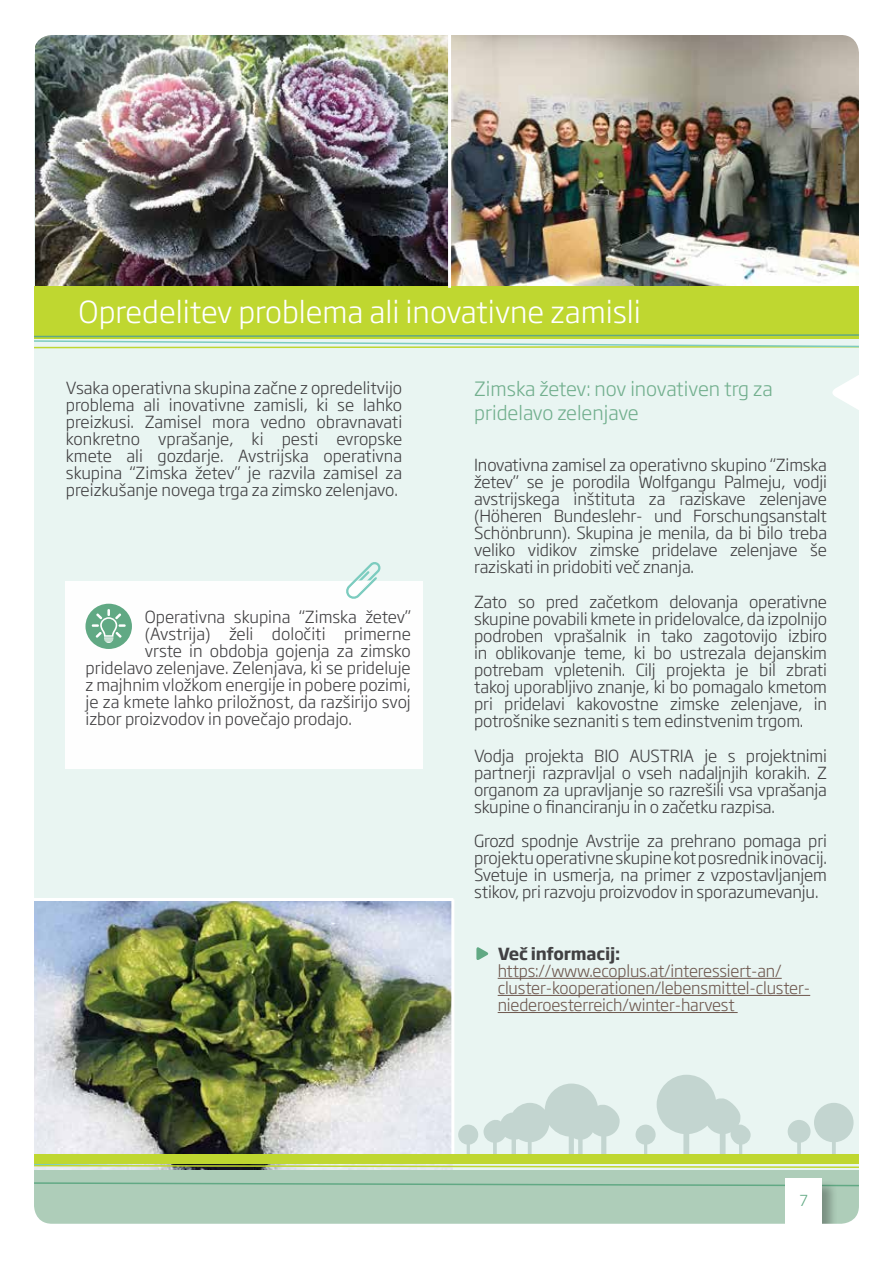
<style>
.page{position:relative;width:893px;height:1263px;background:#fff}
.page>*{position:absolute;margin:0;border:0;box-sizing:border-box;transform-origin:0 0}
.t1{font:300 30px "Soho Gothic Pro";color:#fff}
.t2{font:300 19.5px/23.4px "Soho Gothic Pro";color:#72af8e}
.t3{font:300 16.5px/17.1px "Soho Gothic Pro";letter-spacing:-.01em;color:#414042;text-align:justify}
.t4{font:300 16.5px/17.1px "Soho Gothic Pro";letter-spacing:-.01em;color:#6e584f}
.t5{font:700 16.5px "Soho Gothic Pro";letter-spacing:-.01em;color:#414042}
.t6{font:300 15px "Soho Gothic Pro";color:#61a984}
</style>
<div class="page">
<img style="left:34px;top:35px;width:825px;height:1189px">
<h1 class="t1" style="left:79px;top:289px;width:564px">Opredelitev problema ali inovativne zamisli</h1>
<p class="t3" style="left:66px;top:378px;width:338px">Vsaka operativna skupina začne z opredelitvijo problema ali inovativne zamisli, ki se lahko preizkusi. Zamisel mora vedno obravnavati konkretno vprašanje, ki pesti evropske kmete ali gozdarje. Avstrijska operativna skupina “Zimska žetev” je razvila zamisel za preizkušanje novega trga za zimsko zelenjavo.</p>
<p class="t3" style="left:145px;top:607px;width:268px">Operativna skupina “Zimska žetev”</p>
<p class="t3" style="left:145px;top:624px;width:268px">(Avstrija) želi določiti primerne</p>
<p class="t3" style="left:145px;top:641px;width:268px">vrste in obdobja gojenja za zimsko</p>
<p class="t3" style="left:85px;top:658px;width:327px">pridelavo zelenjave. Zelenjava, ki se prideluje</p>
<p class="t3" style="left:85px;top:676px;width:327px">z majhnim vložkom energije in pobere pozimi,</p>
<p class="t3" style="left:85px;top:693px;width:327px">je za kmete lahko priložnost, da razširijo svoj</p>
<p class="t3" style="left:85px;top:710px;width:268px">izbor proizvodov in povečajo prodajo.</p>
<p class="t2" style="left:474px;top:376px;width:300px">Zimska žetev: nov inovativen trg za pridelavo zelenjave</p>
<p class="t3" style="left:474px;top:455px;width:354px">Inovativna zamisel za operativno skupino “Zimska žetev” se je porodila Wolfgangu Palmeju, vodji avstrijskega inštituta za raziskave zelenjave (Höheren Bundeslehr- und Forschungsanstalt Schönbrunn). Skupina je menila, da bi bilo treba veliko vidikov zimske pridelave zelenjave še raziskati in pridobiti več znanja.</p>
<p class="t3" style="left:474px;top:592px;width:354px">Zato so pred začetkom delovanja operativne skupine povabili kmete in pridelovalce, da izpolnijo podroben vprašalnik in tako zagotovijo izbiro in oblikovanje teme, ki bo ustrezala dejanskim potrebam vpletenih. Cilj projekta je bil zbrati takoj uporabljivo znanje, ki bo pomagalo kmetom pri pridelavi kakovostne zimske zelenjave, in potrošnike seznaniti s tem edinstvenim trgom.</p>
<p class="t3" style="left:474px;top:746px;width:354px">Vodja projekta BIO AUSTRIA je s projektnimi partnerji razpravljal o vseh nadaljnjih korakih. Z organom za upravljanje so razrešili vsa vprašanja skupine o financiranju in o začetku razpisa.</p>
<p class="t3" style="left:474px;top:831px;width:354px">Grozd spodnje Avstrije za prehrano pomaga pri projektu operativne skupine kot posrednik inovacij.<br>Svetuje in usmerja, na primer z vzpostavljanjem stikov, pri razvoju proizvodov in sporazumevanju.</p>
<p class="t5" style="left:498px;top:940px;width:124px">Več informacij:</p>
<p class="t4" style="left:498px;top:961px;width:314px">https://www.ecoplus.at/interessiert-an/ cluster-kooperationen/lebensmittel-cluster&shy;niederoesterreich/winter-harvest</p>
<p class="t6" style="left:799px;top:1188px;width:10px">7</p>
</div>
